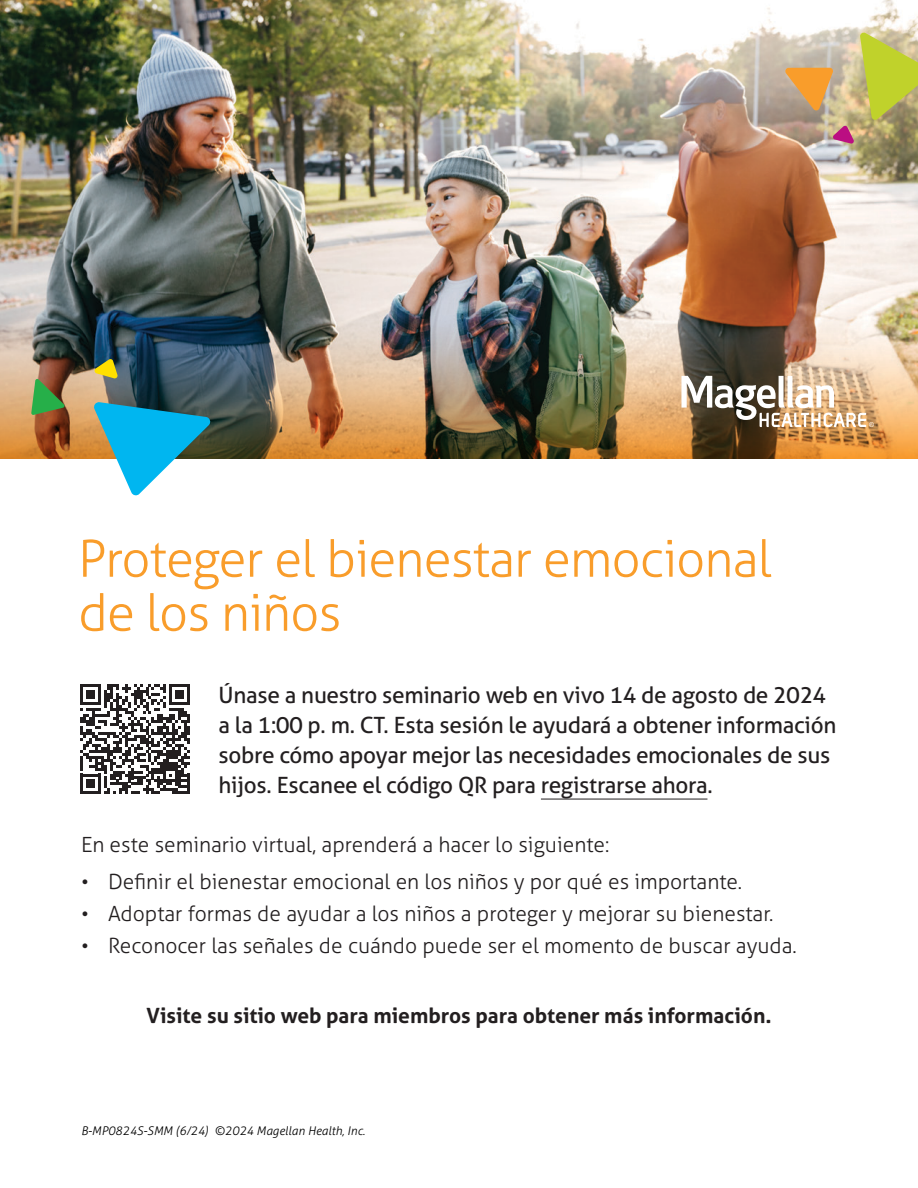
<style>
.page{position:relative;width:918px;height:1188px;background:#fff}
.page>*{position:absolute;margin:0;border:0;box-sizing:border-box;transform-origin:0 0}
._2-part_Headline_Large_text{font:300 51px/54px "Aller";letter-spacing:-.02em;color:#f99d2b}
.webinar_description{font:22.5px/30px "Aller";letter-spacing:-.01em;color:#231f20}
.Body_copy{font:300 21px "Aller";color:#231f20}
.Body_copy-2{font:700 21px "Aller";color:#231f20}
.Footer_Item_Code_Copyright{font:italic 300 12px "Aller";color:#000}
</style>
<div class="page">
<img style="left:0;top:0;width:918px;height:318px">
<img style="left:0;top:318px;width:918px;height:141px">
<img style="left:681px;top:376px;width:193px;height:51px">
<img style="left:784px;top:32px;width:134px;height:112px">
<svg style="left:93px;top:402px;width:119px;height:94px"></svg>
<svg style="left:31px;top:378px;width:34px;height:37px"></svg>
<svg style="left:94px;top:359px;width:24px;height:20px"></svg>
<hr style="left:541px;top:799px;width:166px;height:1px;background:#231f20">
<svg style="left:80px;top:684px;width:110px;height:110px"></svg>
<hr style="left:187px;top:774px;width:3px;height:20px;background:#231f20">
<p class="_2-part_Headline_Large_text" style="left:78px;top:531px;width:695px">Proteger el bienestar emocional de los niños</p>
<p class="webinar_description" style="left:219px;top:680px;width:619px">Únase a nuestro seminario web en vivo 14 de agosto de 2024 a la 1:00 p. m. CT. Esta sesión le ayudará a obtener información sobre cómo apoyar mejor las necesidades emocionales de sus hijos. Escanee el código QR para registrarse ahora.</p>
<p class="Body_copy" style="left:81px;top:832px;width:530px">En este seminario virtual, aprenderá a hacer lo siguiente:</p>
<p class="Body_copy" style="left:81px;top:868px;width:663px">• Definir el bienestar emocional en los niños y por qué es importante.</p>
<p class="Body_copy" style="left:81px;top:900px;width:694px">• Adoptar formas de ayudar a los niños a proteger y mejorar su bienestar.</p>
<p class="Body_copy" style="left:81px;top:932px;width:717px">• Reconocer las señales de cuándo puede ser el momento de buscar ayuda.</p>
<p class="Body_copy-2" style="left:146px;top:1002px;width:627px">Visite su sitio web para miembros para obtener más información.</p>
<p class="Footer_Item_Code_Copyright" style="left:81px;top:1123px;width:286px">B-MP0824S-SMM (6/24) ©2024 Magellan Health, Inc.</p>
</div>
